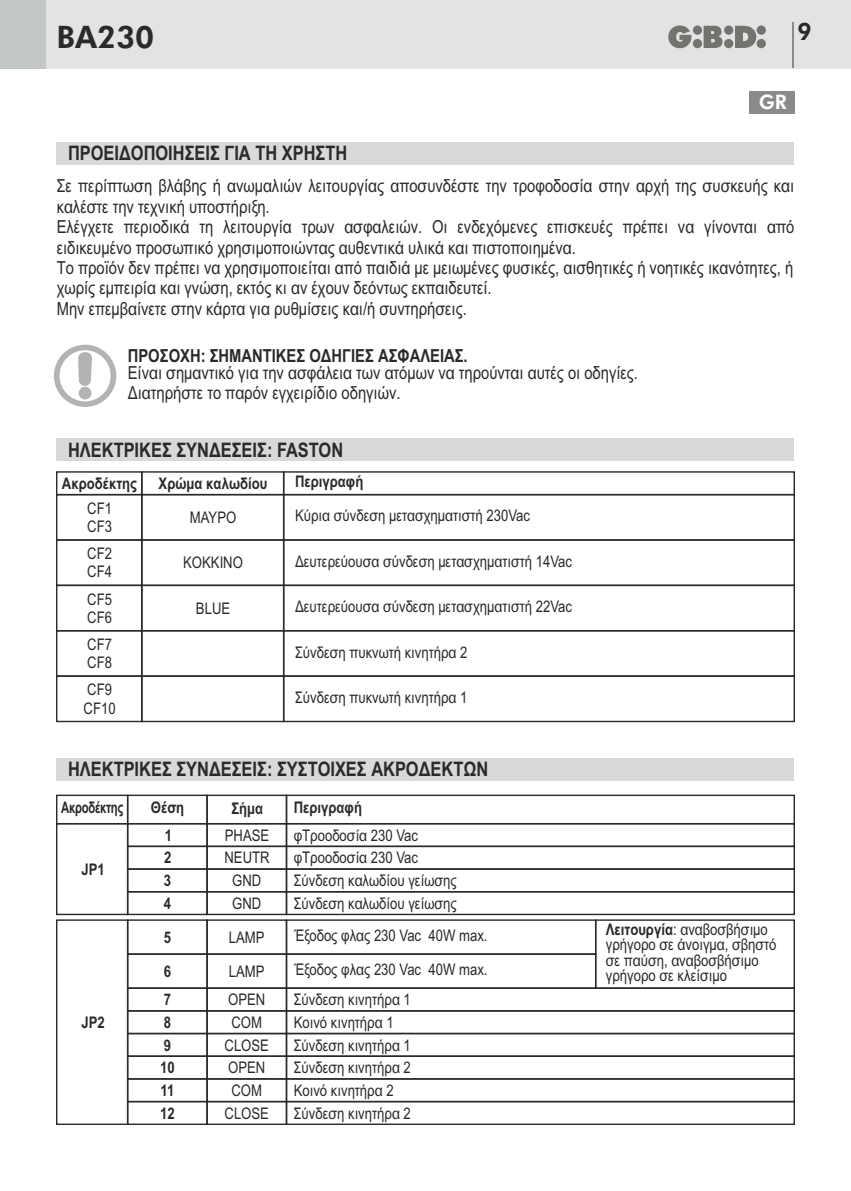
<style>
.page{position:relative;width:851px;height:1191px;background:#fff}
.page>*{position:absolute;margin:0;border:0;box-sizing:border-box;transform-origin:0 0}
.t1{font:800 31px "Futura BT";color:#2b2929}
.t2{font:800 24px "Futura BT";color:#2b2929}
.t3{font:700 20px "Arial Narrow";color:#2b2929}
.t4{font:800 20px "Futura BT";color:#fff}
.t5{font:18px/20.4px "Arial Narrow";color:#2b2929}
.t6{font:700 18px "Arial Narrow";color:#2b2929}
.t7{font:16px/22.6px "Arial Narrow";color:#2b2929}
.t8{font:700 16px/22.6px "Arial Narrow";color:#2b2929}
.t9{font:700 16px "Arial Narrow";letter-spacing:-.025em;color:#2b2929;scale:.87 1}
.s1{font-weight:700}
</style>
<div class="page">
<div style="left:0;top:0;width:850px;height:68px;background:#e3e3e3"></div>
<div style="left:0;top:0;width:45px;height:68px;background:#c4c7c7"></div>
<svg style="left:668px;top:26px;width:97px;height:22px"></svg>
<hr style="left:792px;top:23px;width:2px;height:45px;background:#8a8a8a">
<div style="left:748px;top:91px;width:46px;height:22px;background:#8a8a8a"></div>
<div style="left:57px;top:142px;width:737px;height:22px;background:#d9d9d9"></div>
<svg style="left:78px;top:352px;width:14px;height:48px"></svg>
<div style="left:54px;top:345px;width:62px;height:62px;border:6px solid #b3b3b3;border-radius:50%"></div>
<div style="left:57px;top:438px;width:737px;height:23px;background:#d9d9d9"></div>
<div style="left:141px;top:471px;width:143px;height:24px;border:1px solid #2b2929"></div>
<div style="left:141px;top:494px;width:143px;height:47px;border:1px solid #2b2929"></div>
<div style="left:141px;top:539px;width:143px;height:47px;border:1px solid #2b2929"></div>
<div style="left:141px;top:584px;width:143px;height:47px;border:1px solid #2b2929"></div>
<div style="left:141px;top:630px;width:143px;height:47px;border:1px solid #2b2929"></div>
<div style="left:141px;top:675px;width:143px;height:47px;border:1px solid #2b2929"></div>
<div style="left:283px;top:471px;width:511px;height:24px;border:1px solid #2b2929"></div>
<div style="left:283px;top:494px;width:511px;height:47px;border:1px solid #2b2929"></div>
<div style="left:283px;top:539px;width:511px;height:47px;border:1px solid #2b2929"></div>
<div style="left:283px;top:584px;width:511px;height:47px;border:1px solid #2b2929"></div>
<div style="left:283px;top:630px;width:511px;height:47px;border:1px solid #2b2929"></div>
<div style="left:283px;top:675px;width:511px;height:47px;border:1px solid #2b2929"></div>
<div style="left:56px;top:471px;width:86px;height:24px;border:1px solid #2b2929"></div>
<div style="left:56px;top:494px;width:86px;height:47px;border:1px solid #2b2929"></div>
<div style="left:56px;top:539px;width:86px;height:47px;border:1px solid #2b2929"></div>
<div style="left:56px;top:584px;width:86px;height:47px;border:1px solid #2b2929"></div>
<div style="left:56px;top:630px;width:86px;height:47px;border:1px solid #2b2929"></div>
<div style="left:56px;top:675px;width:86px;height:47px;border:1px solid #2b2929"></div>
<div style="left:57px;top:757px;width:737px;height:23px;background:#d9d9d9"></div>
<div style="left:56px;top:794px;width:72px;height:30px;border:1px solid #2b2929"></div>
<div style="left:56px;top:823px;width:72px;height:92px;border:1px solid #2b2929"></div>
<div style="left:56px;top:919px;width:72px;height:206px;border:1px solid #2b2929"></div>
<div style="left:127px;top:794px;width:81px;height:30px;border:1px solid #2b2929"></div>
<div style="left:127px;top:823px;width:81px;height:24px;border:1px solid #2b2929"></div>
<div style="left:206px;top:823px;width:81px;height:24px;border:1px solid #2b2929"></div>
<div style="left:206px;top:794px;width:81px;height:30px;border:1px solid #2b2929"></div>
<div style="left:286px;top:794px;width:508px;height:30px;border:1px solid #2b2929"></div>
<div style="left:286px;top:823px;width:508px;height:24px;border:1px solid #2b2929"></div>
<div style="left:206px;top:845px;width:81px;height:24px;border:1px solid #2b2929"></div>
<div style="left:127px;top:845px;width:81px;height:24px;border:1px solid #2b2929"></div>
<div style="left:127px;top:868px;width:81px;height:24px;border:1px solid #2b2929"></div>
<div style="left:206px;top:868px;width:81px;height:24px;border:1px solid #2b2929"></div>
<div style="left:286px;top:845px;width:508px;height:24px;border:1px solid #2b2929"></div>
<div style="left:286px;top:868px;width:508px;height:24px;border:1px solid #2b2929"></div>
<div style="left:127px;top:891px;width:81px;height:24px;border:1px solid #2b2929"></div>
<div style="left:127px;top:987px;width:81px;height:24px;border:1px solid #2b2929"></div>
<div style="left:127px;top:1010px;width:81px;height:24px;border:1px solid #2b2929"></div>
<div style="left:127px;top:1032px;width:81px;height:25px;border:1px solid #2b2929"></div>
<div style="left:127px;top:1055px;width:81px;height:24px;border:1px solid #2b2929"></div>
<div style="left:127px;top:1078px;width:81px;height:24px;border:1px solid #2b2929"></div>
<div style="left:127px;top:1100px;width:81px;height:25px;border:1px solid #2b2929"></div>
<div style="left:127px;top:919px;width:81px;height:35px;border:1px solid #2b2929"></div>
<div style="left:127px;top:953px;width:81px;height:36px;border:1px solid #2b2929"></div>
<div style="left:206px;top:891px;width:81px;height:24px;border:1px solid #2b2929"></div>
<div style="left:206px;top:987px;width:81px;height:24px;border:1px solid #2b2929"></div>
<div style="left:206px;top:1010px;width:81px;height:24px;border:1px solid #2b2929"></div>
<div style="left:206px;top:1032px;width:81px;height:25px;border:1px solid #2b2929"></div>
<div style="left:206px;top:1055px;width:81px;height:24px;border:1px solid #2b2929"></div>
<div style="left:206px;top:1078px;width:81px;height:24px;border:1px solid #2b2929"></div>
<div style="left:206px;top:1100px;width:81px;height:25px;border:1px solid #2b2929"></div>
<div style="left:206px;top:919px;width:81px;height:35px;border:1px solid #2b2929"></div>
<div style="left:286px;top:919px;width:310px;height:35px;border:1px solid #2b2929"></div>
<div style="left:286px;top:953px;width:310px;height:36px;border:1px solid #2b2929"></div>
<div style="left:206px;top:953px;width:81px;height:36px;border:1px solid #2b2929"></div>
<div style="left:286px;top:891px;width:508px;height:24px;border:1px solid #2b2929"></div>
<div style="left:286px;top:987px;width:508px;height:24px;border:1px solid #2b2929"></div>
<div style="left:286px;top:1010px;width:508px;height:24px;border:1px solid #2b2929"></div>
<div style="left:286px;top:1032px;width:508px;height:25px;border:1px solid #2b2929"></div>
<div style="left:286px;top:1055px;width:508px;height:24px;border:1px solid #2b2929"></div>
<div style="left:286px;top:1078px;width:508px;height:24px;border:1px solid #2b2929"></div>
<div style="left:286px;top:1100px;width:508px;height:25px;border:1px solid #2b2929"></div>
<div style="left:595px;top:919px;width:199px;height:70px;border:1px solid #2b2929"></div>
<h1 class="t1" style="left:56px;top:24px;width:99px">BA230</h1>
<h2 class="t2" style="left:797px;top:22px;width:16px">9</h2>
<p class="t4" style="left:758px;top:94px;width:30px">GR</p>
<p class="t3" style="left:68px;top:146px;width:280px">ΠΡΟΕΙΔΟΠΟΙΗΣΕΙΣ ΓΙΑ ΤΗ ΧΡΗΣΤΗ</p>
<p class="t5" style="left:57px;top:177px;width:739px">Σε περίπτωση βλάβης ή ανωμαλιών λειτουργίας αποσυνδέστε την τροφοδοσία στην αρχή της συσκευής και καλέστε την τεχνική υποστήριξη.<br>Ελέγχετε περιοδικά τη λειτουργία τρων ασφαλειών. Οι ενδεχόμενες επισκευές πρέπει να γίνονται από ειδικευμένο προσωπικό χρησιμοποιώντας αυθεντικά υλικά και πιστοποιημένα.<br>Το προϊόν δεν πρέπει να χρησιμοποιείται από παιδιά με μειωμένες φυσικές, αισθητικές ή νοητικές ικανότητες, ή χωρίς εμπειρία και γνώση, εκτός κι αν έχουν δεόντως εκπαιδευτεί.<br>Μην επεμβαίνετε στην κάρτα για ρυθμίσεις και/ή συντηρήσεις.</p>
<p class="t6" style="left:128px;top:348px;width:341px">ΠΡΟΣΟΧΗ: ΣΗΜΑΝΤΙΚΕΣ ΟΔΗΓΙΕΣ ΑΣΦΑΛΕΙΑΣ.</p>
<p class="t5" style="left:128px;top:364px;width:511px">Είναι σημαντικό για την ασφάλεια των ατόμων να τηρούνται αυτές οι οδηγίες.<br>Διατηρήστε το παρόν εγχειρίδιο οδηγιών.</p>
<p class="t3" style="left:68px;top:442px;width:277px">ΗΛΕΚΤΡΙΚΕΣ ΣΥΝΔΕΣΕΙΣ: FASTON</p>
<p class="t8" style="left:158px;top:473px;width:110px">Χρώμα καλωδίου</p>
<p class="t7" style="left:190px;top:507px;width:48px">MAYPO</p>
<p class="t7" style="left:183px;top:553px;width:61px">ΚΟΚΚΙΝΟ</p>
<p class="t7" style="left:196px;top:598px;width:36px">BLUE</p>
<p class="t8" style="left:295px;top:472px;width:70px">Περιγραφή</p>
<p class="t7" style="left:295px;top:506px;width:236px">Κύρια σύνδεση μετασχηματιστή 230Vac</p>
<p class="t7" style="left:295px;top:551px;width:278px">Δευτερεύουσα σύνδεση μετασχηματιστή 14Vac</p>
<p class="t7" style="left:295px;top:597px;width:278px">Δευτερεύουσα σύνδεση μετασχηματιστή 22Vac</p>
<p class="t7" style="left:295px;top:642px;width:174px">Σύνδεση πυκνωτή κινητήρα 2</p>
<p class="t7" style="left:295px;top:687px;width:174px">Σύνδεση πυκνωτή κινητήρα 1</p>
<p class="t8" style="left:62px;top:473px;width:77px">Ακροδέκτης</p>
<p class="t7" style="left:87px;top:501px;width:26px;line-height:18.2px">CF1<br>CF3</p>
<p class="t7" style="left:87px;top:546px;width:26px;line-height:18.2px">CF2<br>CF4</p>
<p class="t7" style="left:87px;top:591px;width:26px;line-height:18.2px">CF5<br>CF6</p>
<p class="t7" style="left:87px;top:637px;width:26px;line-height:18.2px">CF7<br>CF8</p>
<p class="t7" style="left:83px;top:682px;width:34px;line-height:18.2px">CF9<br>CF10</p>
<p class="t3" style="left:68px;top:761px;width:421px">ΗΛΕΚΤΡΙΚΕΣ ΣΥΝΔΕΣΕΙΣ: ΣΥΣΤΟΙΧΕΣ ΑΚΡΟΔΕΚΤΩΝ</p>
<p class="t9" style="left:61px;top:802px;width:73px">Ακροδέκτης</p>
<p class="t8" style="left:82px;top:859px;width:25px">JP1</p>
<p class="t8" style="left:82px;top:1012px;width:25px">JP2</p>
<p class="t8" style="left:151px;top:798px;width:35px">Θέση</p>
<p class="t8" style="left:231px;top:798px;width:33px">Σήμα</p>
<p class="t7" style="left:225px;top:825px;width:46px">PHASE</p>
<p class="t8" style="left:164px;top:848px;width:9px">2</p>
<p class="t7" style="left:224px;top:848px;width:47px">NEUTR</p>
<p class="t7" style="left:294px;top:848px;width:126px">φΤροοδοσία 230 Vac</p>
<p class="t8" style="left:164px;top:870px;width:9px">3</p>
<p class="t7" style="left:232px;top:870px;width:31px">GND</p>
<p class="t7" style="left:293px;top:870px;width:164px">Σύνδεση καλωδίου γείωσης</p>
<p class="t8" style="left:293px;top:798px;width:70px">Περιγραφή</p>
<p class="t8" style="left:165px;top:825px;width:9px">1</p>
<p class="t7" style="left:294px;top:825px;width:126px">φΤροοδοσία 230 Vac</p>
<p class="t8" style="left:164px;top:893px;width:9px">4</p>
<p class="t8" style="left:164px;top:921px;width:9px;line-height:34px">5<br>6</p>
<p class="t8" style="left:160px;top:989px;width:16px">7<br>8<br>9<br>10<br>11<br>12</p>
<p class="t7" style="left:232px;top:893px;width:31px">GND</p>
<p class="t7" style="left:229px;top:921px;width:37px;line-height:34px">LAMP<br>LAMP</p>
<p class="t7" style="left:224px;top:989px;width:46px;text-align:center">OPEN<br>COM<br>CLOSE<br>OPEN<br>COM<br>CLOSE</p>
<p class="t7" style="left:293px;top:888px;width:195px;line-height:32.4px">Σύνδεση καλωδίου γείωσης<br>Έξοδος φλας 230 Vac 40W max.</p>
<p class="t7" style="left:293px;top:956px;width:195px;line-height:30px">Έξοδος φλας 230 Vac 40W max.<br>Σύνδεση κινητήρα 1</p>
<p class="t7" style="left:293px;top:1012px;width:119px">Κοινό κινητήρα 1<br>Σύνδεση κινητήρα 1<br>Σύνδεση κινητήρα 2<br>Κοινό κινητήρα 2<br>Σύνδεση κινητήρα 2</p>
<p class="t7" style="left:605px;top:923px;width:172px;line-height:15.4px"><span class="s1">Λειτουργία</span>: αναβοσβήσιμο γρήγορο σε άνοιγμα, σβηστό σε παύση, αναβοσβήσιμο γρήγορο σε κλείσιμο</p>
</div>
